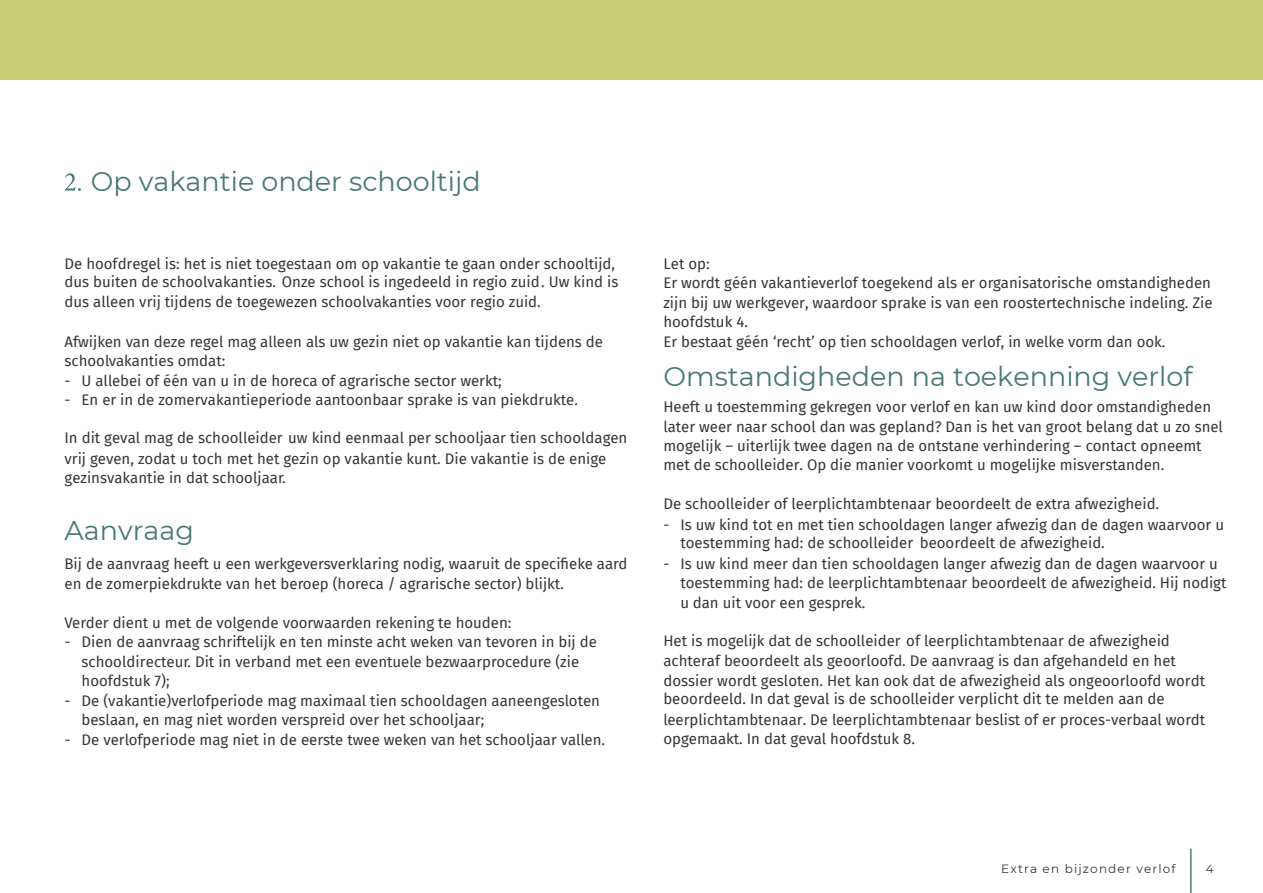
<style>
.page{position:relative;width:1263px;height:893px;background:#fff}
.page>*{position:absolute;margin:0;border:0;box-sizing:border-box;transform-origin:0 0}
.t1{font:27px "Montserrat";color:#497877}
.t2{font:15px/19.5px "Fira Sans";color:#373535}
.t3{font:12px "Montserrat";letter-spacing:.1em;color:#373535}
</style>
<div class="page">
<svg style="left:65px;top:173px;width:11px;height:18px"></svg>
<hr style="left:1190px;top:849px;width:1px;height:44px;background:#497877">
<div style="left:0;top:0;width:1263px;height:80px;background:#c7cd73"></div>
<h1 class="t1" style="left:77px;top:162px;width:406px">. Op vakantie onder schooltijd</h1>
<p class="t2" style="left:65px;top:253px;width:555px;line-height:19px">De hoofdregel is: het is niet toegestaan om op vakantie te gaan onder schooltijd, dus buiten de schoolvakanties. Onze school is ingedeeld in regio zuid . Uw kind is dus alleen vrij tijdens de toegewezen schoolvakanties voor regio zuid.</p>
<p class="t2" style="left:65px;top:331px;width:540px">Afwijken van deze regel mag alleen als uw gezin niet op vakantie kan tijdens de schoolvakanties omdat:</p>
<p class="t2" style="left:65px;top:370px;width:439px">- U allebei of één van u in de horeca of agrarische sector werkt;</p>
<p class="t2" style="left:65px;top:390px;width:515px">- En er in de zomervakantieperiode aantoonbaar sprake is van piekdrukte.</p>
<p class="t2" style="left:65px;top:428px;width:564px;line-height:20px">In dit geval mag de schoolleider uw kind eenmaal per schooljaar tien schooldagen vrij geven, zodat u toch met het gezin op vakantie kunt. Die vakantie is de enige gezinsvakantie in dat schooljaar.</p>
<h1 class="t1" style="left:65px;top:512px;width:131px">Aanvraag</h1>
<p class="t2" style="left:65px;top:553px;width:564px">Bij de aanvraag heeft u een werkgeversverklaring nodig, waaruit de specifieke aard en de zomerpiekdrukte van het beroep (horeca / agrarische sector) blijkt.</p>
<p class="t2" style="left:65px;top:612px;width:448px">Verder dient u met de volgende voorwaarden rekening te houden:</p>
<p class="t2" style="left:82px;top:632px;width:517px;text-indent:-17px">- Dien de aanvraag schriftelijk en ten minste acht weken van tevoren in bij de schooldirecteur. Dit in verband met een eventuele bezwaarprocedure (zie hoofdstuk 7);</p>
<p class="t2" style="left:82px;top:690px;width:520px;text-indent:-17px">- De (vakantie)verlofperiode mag maximaal tien schooldagen aaneengesloten beslaan, en mag niet worden verspreid over het schooljaar;</p>
<p class="t2" style="left:65px;top:729px;width:542px">- De verlofperiode mag niet in de eerste twee weken van het schooljaar vallen.</p>
<p class="t2" style="left:663px;top:253px;width:551px">Let op:<br>Er wordt géén vakantieverlof toegekend als er organisatorische omstandigheden zijn bij uw werkgever, waardoor sprake is van een roostertechnische indeling. Zie hoofdstuk 4.<br>Er bestaat géén ‘recht’ op tien schooldagen verlof, in welke vorm dan ook.</p>
<h1 class="t1" style="left:663px;top:357px;width:531px">Omstandigheden na toekenning verlof</h1>
<p class="t2" style="left:663px;top:397px;width:561px">Heeft u toestemming gekregen voor verlof en kan uw kind door omstandigheden later weer naar school dan was gepland? Dan is het van groot belang dat u zo snel mogelijk – uiterlijk twee dagen na de ontstane verhindering – contact opneemt met de schoolleider. Op die manier voorkomt u mogelijke misverstanden.</p>
<p class="t2" style="left:663px;top:494px;width:497px">De schoolleider of leerplichtambtenaar beoordeelt de extra afwezigheid.</p>
<p class="t2" style="left:680px;top:514px;width:545px;line-height:18.8px;text-indent:-17px">- Is uw kind tot en met tien schooldagen langer afwezig dan de dagen waarvoor u toestemming had: de schoolleider beoordeelt de afwezigheid.</p>
<p class="t2" style="left:680px;top:553px;width:548px;text-indent:-17px">- Is uw kind meer dan tien schooldagen langer afwezig dan de dagen waarvoor u toestemming had: de leerplichtambtenaar beoordeelt de afwezigheid. Hij nodigt u dan uit voor een gesprek.</p>
<p class="t2" style="left:663px;top:630px;width:543px">Het is mogelijk dat de schoolleider of leerplichtambtenaar de afwezigheid achteraf beoordeelt als geoorloofd. De aanvraag is dan afgehandeld en het dossier wordt gesloten. Het kan ook dat de afwezigheid als ongeoorloofd wordt beoordeeld. In dat geval is de schoolleider verplicht dit te melden aan de</p>
<p class="t2" style="left:663px;top:709px;width:543px">leerplichtambtenaar. De leerplichtambtenaar beslist of er proces-verbaal wordt opgemaakt. In dat geval hoofdstuk 8.</p>
<p class="t3" style="left:1001px;top:860px;width:176px">Extra en bijzonder verlof</p>
<p class="t3" style="left:1206px;top:860px;width:9px">4</p>
</div>
